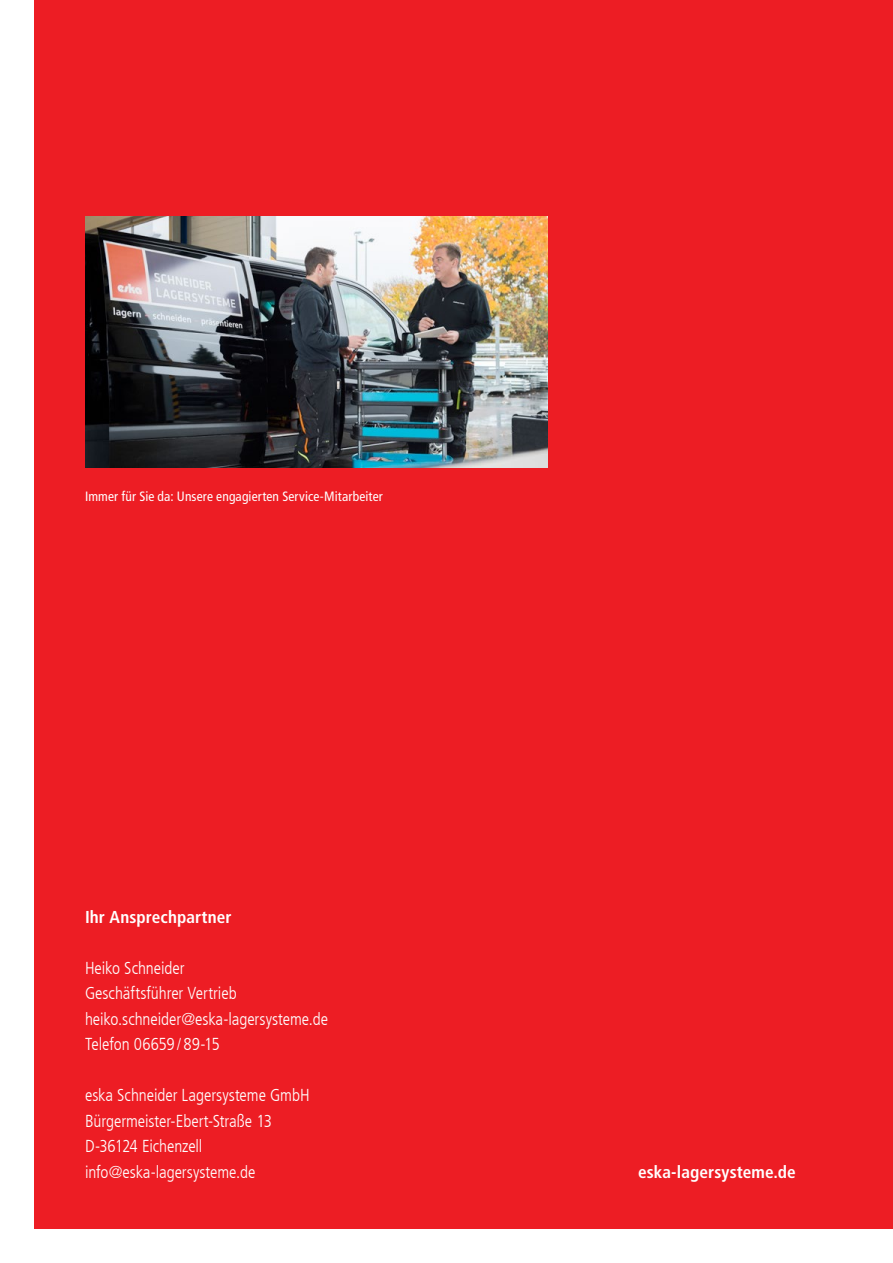
<style>
.page{position:relative;width:893px;height:1263px;background:#fff}
.page>*{position:absolute;margin:0;border:0;box-sizing:border-box;transform-origin:0 0}
.t1{font:300 condensed 17.25px/25.5px "Frutiger LT Com";letter-spacing:-.005em;color:#fff}
.t2{font:700 condensed 17.25px "Frutiger LT Com";letter-spacing:.005em;color:#fff}
.t3{font:condensed 13.5px "Frutiger LT Com";letter-spacing:.005em;color:#fff}
</style>
<div class="page">
<div style="left:34px;top:0;width:859px;height:1229px;background:#ed1d24"></div>
<img style="left:85px;top:217px;width:463px;height:250px">
<p class="t3" style="left:85px;top:489px;width:299px">Immer für Sie da: Unsere engagierten Service-Mitarbeiter</p>
<p class="t2" style="left:85px;top:907px;width:148px">Ihr Ansprechpartner</p>
<p class="t1" style="left:85px;top:955px;width:245px">Heiko Schneider<br>Geschäftsführer Vertrieb heiko.schneider@eska-lagersysteme.de<br>Telefon 06659 / 89-15</p>
<p class="t1" style="left:85px;top:1083px;width:226px">eska Schneider Lagersysteme GmbH<br>Bürgermeister-Ebert-Straße 13<br>D-36124 Eichenzell info@eska-lagersysteme.de</p>
<p class="t2" style="left:638px;top:1162px;width:159px">eska-lagersysteme.de</p>
</div>
